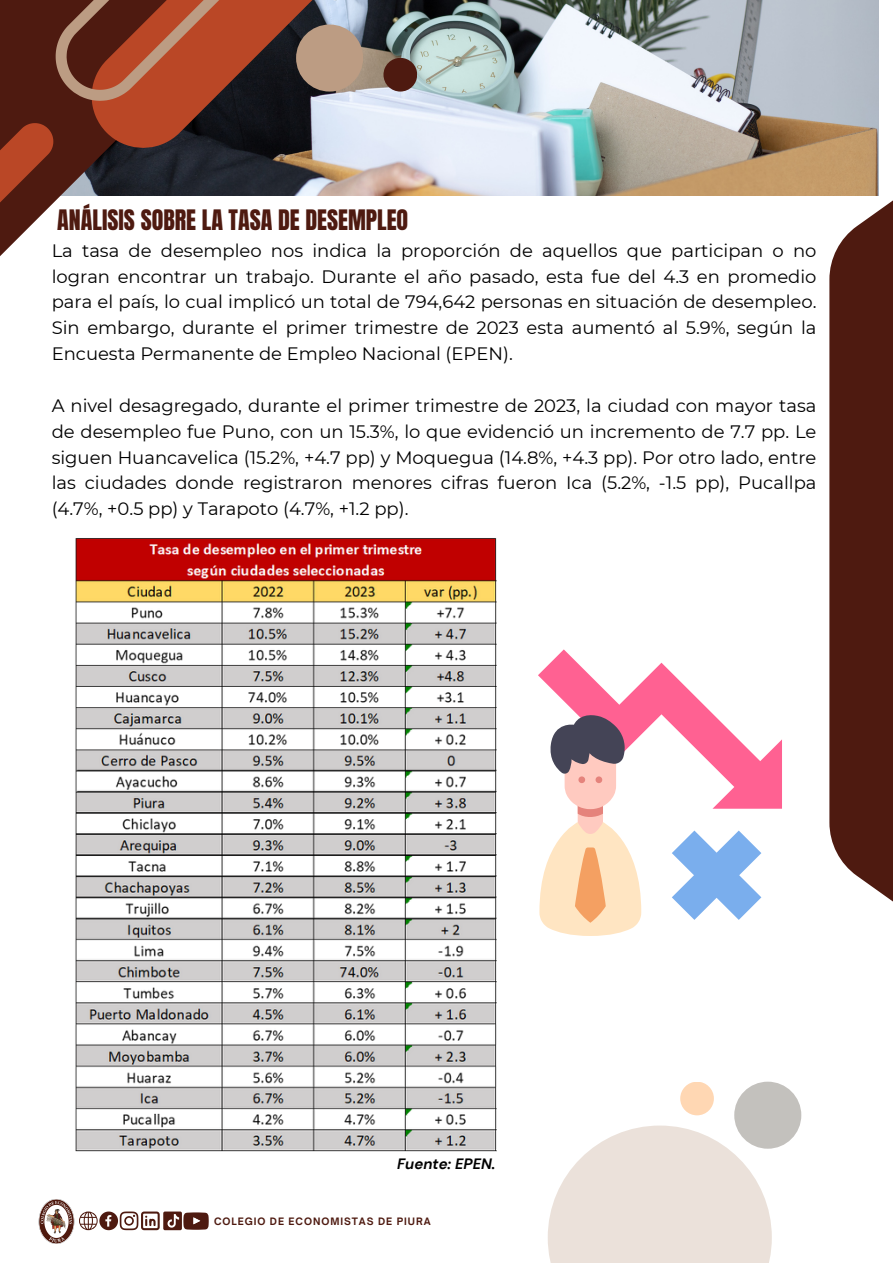
<style>
.page{position:relative;width:893px;height:1264px;background:#fff}
.page>*{position:absolute;margin:0;border:0;box-sizing:border-box;transform-origin:0 0}
.t1{font:24px "Anton";color:#4e1a10}
.t2{font:18px/25.8px "Montserrat";color:#000;text-align:justify}
.t3{font:italic 700 15px "DM Sans";color:#000}
.t4{font:700 9.75px "Open Sauce One";letter-spacing:.095em;color:#4e1a10}
</style>
<div class="page">
<img style="left:331px;top:0;width:547px;height:196px">
<svg style="left:829px;top:194px;width:63px;height:707px;background:#5d2d24"></svg>
<svg style="left:548px;top:1127px;width:223px;height:135px;background:#ece3dd"></svg>
<div style="left:734px;top:1081px;width:67px;height:67px;background:#c3c1bd;border-radius:50%"></div>
<div style="left:680px;top:1081px;width:33px;height:34px;background:#ffd7b3;border-radius:50%"></div>
<svg style="left:0;top:227px;width:29px;height:29px"></svg>
<svg style="left:0;top:0;width:331px;height:227px;background:#794e44"></svg>
<div style="left:296px;top:25px;width:67px;height:67px;background:#bc9c83;border-radius:50%"></div>
<div style="left:383px;top:58px;width:34px;height:34px;background:#4e1a10;border-radius:50%"></div>
<svg style="left:84px;top:1211px;width:125px;height:19px"></svg>
<img style="left:38px;top:1199px;width:46px;height:45px">
<img style="left:75px;top:538px;width:604px;height:634px">
<svg style="left:538px;top:649px;width:244px;height:287px"></svg>
<p class="t1" style="left:57px;top:202px;width:352px">ANÁLISIS SOBRE LA TASA DE DESEMPLEO</p>
<p class="t2" style="left:52px;top:237px;width:766px">La tasa de desempleo nos indica la proporción de aquellos que participan o no logran encontrar un trabajo. Durante el año pasado, esta fue del 4.3 en promedio para el país, lo cual implicó un total de 794,642 personas en situación de desempleo.<br>Sin embargo, durante el primer trimestre de 2023 esta aumentó al 5.9%, según la Encuesta Permanente de Empleo Nacional (EPEN).</p>
<p class="t2" style="left:52px;top:392px;width:766px">A nivel desagregado, durante el primer trimestre de 2023, la ciudad con mayor tasa de desempleo fue Puno, con un 15.3%, lo que evidenció un incremento de 7.7 pp. Le siguen Huancavelica (15.2%, +4.7 pp) y Moquegua (14.8%, +4.3 pp). Por otro lado, entre las ciudades donde registraron menores cifras fueron Ica (5.2%, -1.5 pp), Pucallpa (4.7%, +0.5 pp) y Tarapoto (4.7%, +1.2 pp).</p>
<p class="t3" style="left:397px;top:1153px;width:100px">Fuente: EPEN.</p>
<p class="t4" style="left:214px;top:1214px;width:218px">COLEGIO DE ECONOMISTAS DE PIURA</p>
</div>
